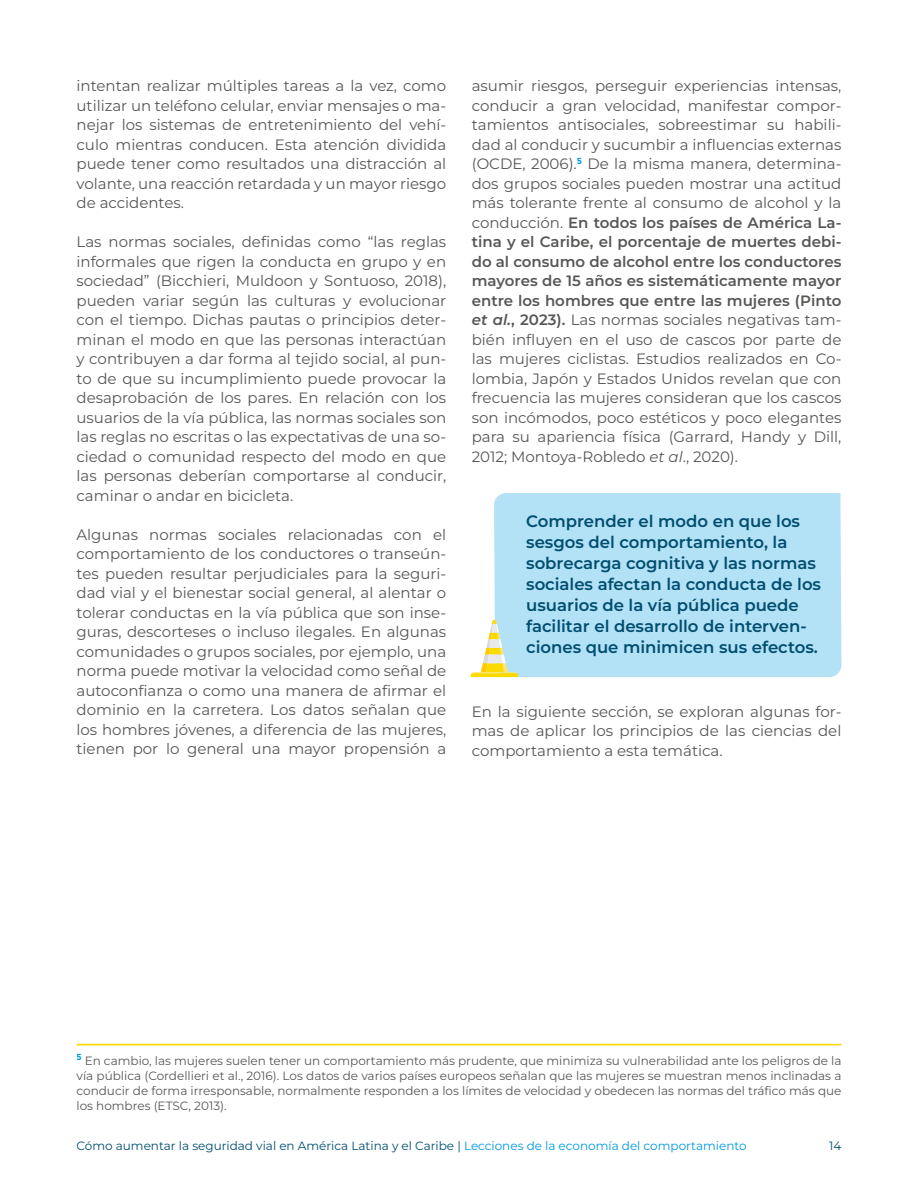
<style>
.page{position:relative;width:918px;height:1188px;background:#fff}
.page>*{position:absolute;margin:0;border:0;box-sizing:border-box;transform-origin:0 0}
.t1{font:100 16.5px/21px "Montserrat";color:#004e70}
.t2{font:15px/19.5px "Montserrat";color:#575756;text-align:justify}
.t3{font:12px/15px "Montserrat";color:#575756;text-align:justify}
.t4{font:12px "Montserrat";color:#004e70}
.s1{font-weight:100}
.s2{font-weight:600;font-style:italic}
.s3{font-style:italic}
.s4{color:#009ade}
</style>
<div class="page">
<svg style="left:76px;top:1044px;width:766px;height:2px"></svg>
<div style="left:494px;top:493px;width:347px;height:184px;background:#b3e1f5"></div>
<svg style="left:471px;top:620px;width:47px;height:57px"></svg>
<p class="t2" style="left:77px;top:76px;width:371px">intentan realizar múltiples tareas a la vez, como utilizar un teléfono celular, enviar mensajes o ma&shy;nejar los sistemas de entretenimiento del vehí&shy;culo mientras conducen. Esta atención dividida puede tener como resultados una distracción al volante, una reacción retardada y un mayor riesgo de accidentes.</p>
<p class="t2" style="left:77px;top:232px;width:371px">Las normas sociales, definidas como “las reglas informales que rigen la conducta en grupo y en sociedad” (Bicchieri, Muldoon y Sontuoso, 2018), pueden variar según las culturas y evolucionar con el tiempo. Dichas pautas o principios deter&shy;minan el modo en que las personas interactúan y contribuyen a dar forma al tejido social, al pun&shy;to de que su incumplimiento puede provocar la desaprobación de los pares. En relación con los usuarios de la vía pública, las normas sociales son las reglas no escritas o las expectativas de una so&shy;ciedad o comunidad respecto del modo en que las personas deberían comportarse al conducir, caminar o andar en bicicleta.</p>
<p class="t2" style="left:77px;top:524px;width:371px">Algunas normas sociales relacionadas con el comportamiento de los conductores o transeún&shy;tes pueden resultar perjudiciales para la seguri&shy;dad vial y el bienestar social general, al alentar o tolerar conductas en la vía pública que son inse&shy;guras, descorteses o incluso ilegales. En algunas comunidades o grupos sociales, por ejemplo, una norma puede motivar la velocidad como señal de autoconfianza o como una manera de afirmar el dominio en la carretera. Los datos señalan que los hombres jóvenes, a diferencia de las mujeres, tienen por lo general una mayor propensión a</p>
<p class="t2" style="left:472px;top:76px;width:371px">asumir riesgos, perseguir experiencias intensas, conducir a gran velocidad, manifestar compor&shy;tamientos antisociales, sobreestimar su habili&shy;dad al conducir y sucumbir a influencias externas (OCDE, 2006).<sup>5</sup> De la misma manera, determina&shy;dos grupos sociales pueden mostrar una actitud más tolerante frente al consumo de alcohol y la conducción. <span class="s1">En todos los países de América La&shy;tina y el Caribe, el porcentaje de muertes debi&shy;do al consumo de alcohol entre los conductores mayores de 15 años es sistemáticamente mayor entre los hombres que entre las mujeres (Pinto </span><span class="s2">et al.</span><span class="s1">, 2023).</span> Las normas sociales negativas tam&shy;bién influyen en el uso de cascos por parte de las mujeres ciclistas. Estudios realizados en Co&shy;lombia, Japón y Estados Unidos revelan que con frecuencia las mujeres consideran que los cascos son incómodos, poco estéticos y poco elegantes para su apariencia física (Garrard, Handy y Dill, 2012; Montoya-Robledo <span class="s3">et al</span>., 2020).</p>
<p class="t1" style="left:526px;top:510px;width:296px">Comprender el modo en que los sesgos del comportamiento, la sobrecarga cognitiva y las normas sociales afectan la conducta de los usuarios de la vía pública puede facilitar el desarrollo de interven&shy;ciones que minimicen sus efectos.</p>
<p class="t2" style="left:472px;top:701px;width:371px">En la siguiente sección, se exploran algunas for&shy;mas de aplicar los principios de las ciencias del comportamiento a esta temática.</p>
<p class="t3" style="left:77px;top:1053px;width:766px"><sup>5</sup> En cambio, las mujeres suelen tener un comportamiento más prudente, que minimiza su vulnerabilidad ante los peligros de la vía pública (Cordellieri et al., 2016). Los datos de varios países europeos señalan que las mujeres se muestran menos inclinadas a conducir de forma irresponsable, normalmente responden a los límites de velocidad y obedecen las normas del tráfico más que los hombres (ETSC, 2013).</p>
<p class="t4" style="left:77px;top:1138px;width:672px">Cómo aumentar la seguridad vial en América Latina y el Caribe | <span class="s4">Lecciones de la economía del comportamiento</span></p>
<p class="t4" style="left:829px;top:1138px;width:14px">14</p>
</div>
